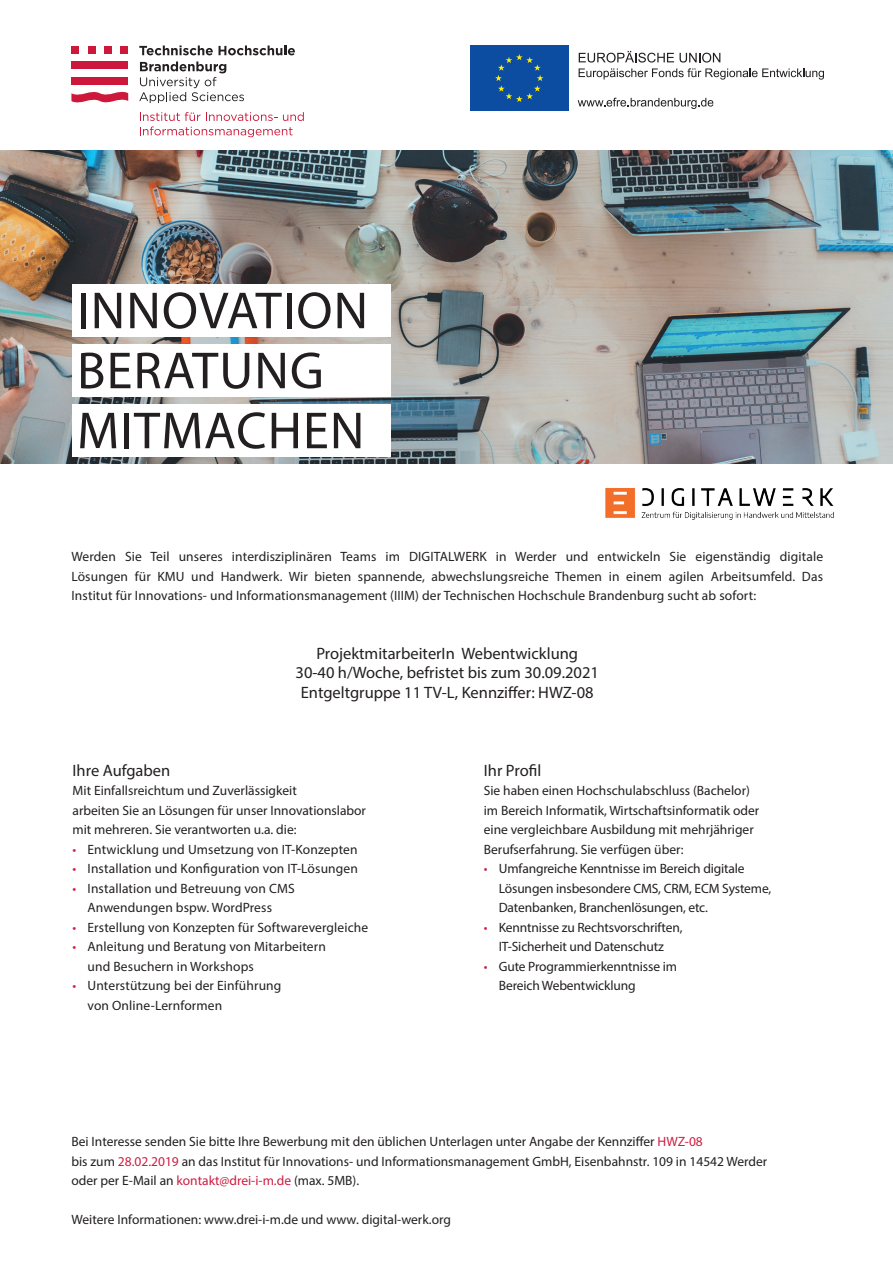
<style>
.page{position:relative;width:893px;height:1263px;background:#fff}
.page>*{position:absolute;margin:0;border:0;box-sizing:border-box;transform-origin:0 0}
.t1{font:52.5px/60px "Myriad Pro";letter-spacing:.02em;color:#231f20}
.t2{font:16.5px/19.5px "Myriad Pro";color:#231f20;text-align:center}
.t3{font:13.5px/19.5px "Myriad Pro";color:#231f20}
.s1{color:#cf1d40}
</style>
<div class="page">
<div style="left:470px;top:45px;width:98px;height:66px;background:#0d4da1"></div>
<svg style="left:495px;top:54px;width:48px;height:48px"></svg>
<svg style="left:579px;top:51px;width:245px;height:29px"></svg>
<svg style="left:578px;top:98px;width:135px;height:11px"></svg>
<svg style="left:139px;top:45px;width:74px;height:10px"></svg>
<svg style="left:219px;top:45px;width:76px;height:10px"></svg>
<svg style="left:139px;top:62px;width:105px;height:41px"></svg>
<svg style="left:71px;top:91px;width:57px;height:12px"></svg>
<div style="left:71px;top:46px;width:8px;height:7px;background:#cd183b"></div>
<div style="left:71px;top:61px;width:57px;height:8px;background:#cd183b"></div>
<div style="left:71px;top:77px;width:57px;height:8px;background:#cd183b"></div>
<div style="left:88px;top:46px;width:8px;height:7px;background:#cd183b"></div>
<div style="left:104px;top:46px;width:8px;height:7px;background:#cd183b"></div>
<div style="left:120px;top:46px;width:8px;height:7px;background:#cd183b"></div>
<svg style="left:140px;top:112px;width:164px;height:25px"></svg>
<img style="left:0;top:151px;width:893px;height:313px">
<div style="left:72px;top:284px;width:319px;height:53px;background:#fff"></div>
<div style="left:72px;top:344px;width:319px;height:53px;background:#fff"></div>
<div style="left:72px;top:404px;width:319px;height:53px;background:#fff"></div>
<img style="left:605px;top:488px;width:229px;height:32px">
<h1 class="t1" style="left:77px;top:280px;width:293px">INNOVATION<br>BERATUNG<br>MITMACHEN</h1>
<p class="t3" style="left:71px;top:547px;width:753px;text-align:justify">Werden Sie Teil unseres interdisziplinären Teams im DIGITALWERK in Werder und entwickeln Sie eigenständig digitale Lösungen für KMU und Handwerk. Wir bieten spannende, abwechslungsreiche Themen in einem agilen Arbeitsumfeld. Das Institut für Innovations- und Informationsmanagement (IIIM) der Technischen Hochschule Brandenburg sucht ab sofort:</p>
<p class="t2" style="left:296px;top:643px;width:305px">ProjektmitarbeiterIn Webentwicklung<br>30-40 h/Woche, befristet bis zum 30.09.2021<br>Entgeltgruppe 11 TV-L, Kennziffer: HWZ-08</p>
<p class="t2" style="left:73px;top:760px;width:99px">Ihre Aufgaben</p>
<p class="t3" style="left:73px;top:781px;width:295px">Mit Einfallsreichtum und Zuverlässigkeit<br>arbeiten Sie an Lösungen für unser Innovationslabor mit mehreren. Sie verantworten u.a. die:</p>
<p class="t3" style="left:73px;top:839px;width:287px"><span class="s1">•</span> Entwicklung und Umsetzung von IT-Konzepten</p>
<p class="t3" style="left:73px;top:858px;width:287px"><span class="s1">•</span> Installation und Konfiguration von IT-Lösungen</p>
<p class="t3" style="left:73px;top:878px;width:224px;text-align:center"><span class="s1">•</span> Installation und Betreuung von CMS<br>Anwendungen bspw. WordPress</p>
<p class="t3" style="left:73px;top:917px;width:297px"><span class="s1">•</span> Erstellung von Konzepten für Softwarevergleiche</p>
<p class="t3" style="left:88px;top:936px;width:240px;text-indent:-15px"><span class="s1">•</span> Anleitung und Beratung von Mitarbeitern und Besuchern in Workshops</p>
<p class="t3" style="left:88px;top:975px;width:195px;text-indent:-15px"><span class="s1">•</span> Unterstützung bei der Einführung von Online-Lernformen</p>
<p class="t2" style="left:484px;top:760px;width:59px">Ihr Profil</p>
<p class="t3" style="left:484px;top:781px;width:277px">Sie haben einen Hochschulabschluss (Bachelor) im Bereich Informatik, Wirtschaftsinformatik oder eine vergleichbare Ausbildung mit mehrjähriger Berufserfahrung. Sie verfügen über:</p>
<p class="t3" style="left:499px;top:858px;width:274px;text-indent:-15px"><span class="s1">•</span> Umfangreiche Kenntnisse im Bereich digitale<br>Lösungen insbesondere CMS, CRM, ECM Systeme,<br>Datenbanken, Branchenlösungen, etc.</p>
<p class="t3" style="left:484px;top:917px;width:200px;text-align:center"><span class="s1">•</span> Kenntnisse zu Rechtsvorschriften,<br>IT-Sicherheit und Datenschutz</p>
<p class="t3" style="left:499px;top:956px;width:180px;text-indent:-15px"><span class="s1">•</span> Gute Programmierkenntnisse im<br>Bereich Webentwicklung</p>
<p class="t3" style="left:71px;top:1132px;width:697px">Bei Interesse senden Sie bitte Ihre Bewerbung mit den üblichen Unterlagen unter Angabe der Kennziffer <span class="s1">HWZ-08<br></span>bis zum <span class="s1">28.02.2019</span> an das Institut für Innovations- und Informationsmanagement GmbH, Eisenbahnstr. 109 in 14542 Werder oder per E-Mail an <span class="s1">kontakt@drei-i-m.de</span> (max. 5MB).</p>
<p class="t3" style="left:71px;top:1210px;width:381px">Weitere Informationen: www.drei-i-m.de und www. digital-werk.org</p>
</div>
